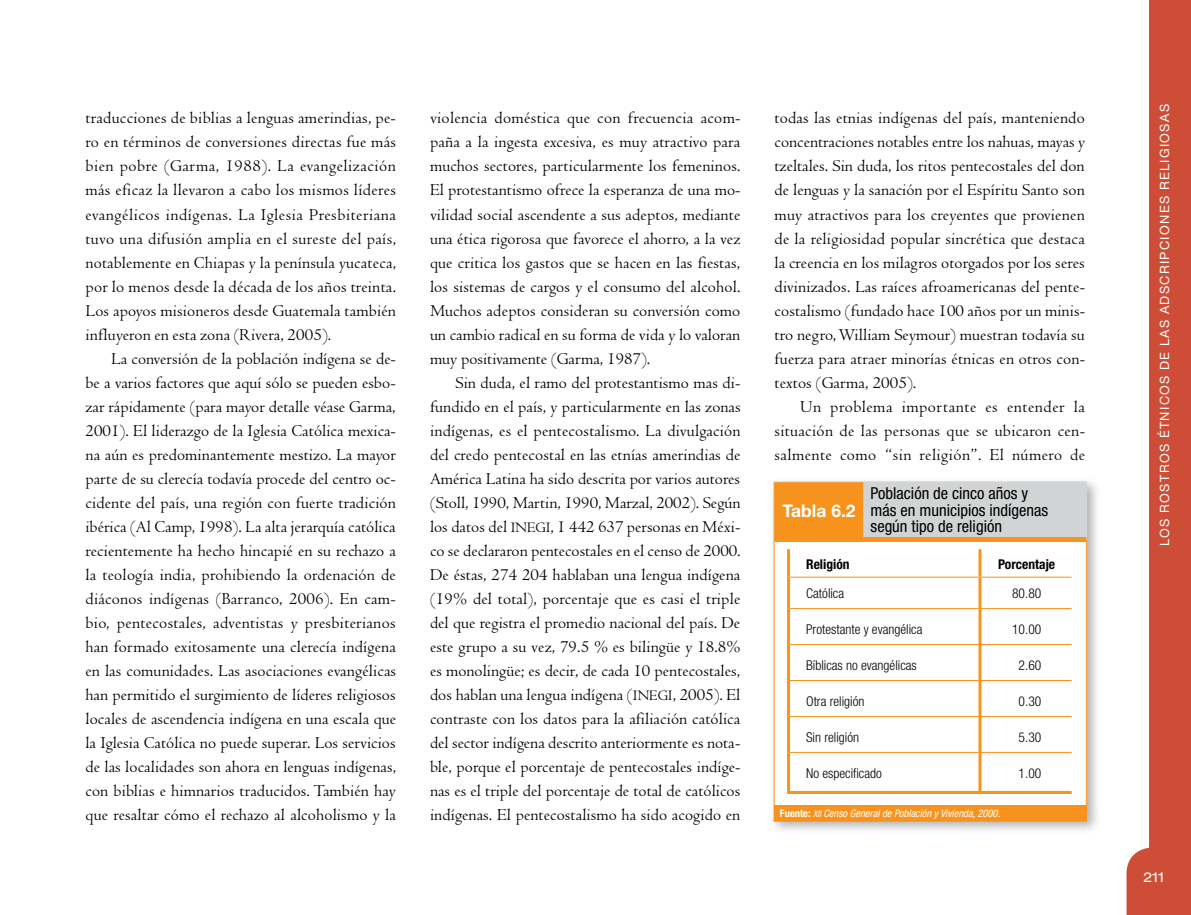
<style>
.page{position:relative;width:1191px;height:915px;background:#fff}
.page>*{position:absolute;margin:0;border:0;box-sizing:border-box;transform-origin:0 0}
.t1{font:700 17.4px "Helvetica Neue";color:#fff}
.t2{font:17.25px/24px "Centaur";letter-spacing:.01em;color:#000;text-align:justify}
.t3{font:condensed 16.5px/16.5px "Helvetica Neue";color:#000}
.t4{font:300 condensed 13.5px "Helvetica Neue";color:#000}
.t5{font:700 condensed 13.5px "Helvetica Neue";color:#000}
.t6{font:expanded 13.5px "Helvetica Neue";color:#fff}
.t7{font:12.75px "Helvetica Neue";letter-spacing:.105em;color:#fff}
.t8{font:italic condensed 10.5px "Helvetica Neue";color:#fff}
.s1{font-size:15px}
.s2{font-weight:700;font-style:normal}
.s3{font-size:9px}
</style>
<div class="page">
<svg style="left:1126px;top:0;width:65px;height:914px;fill:#ce4d36"></svg>
<img style="left:773px;top:481px;width:324px;height:350px">
<div style="left:774px;top:482px;width:312px;height:339px;background:#fff"></div>
<div style="left:774px;top:805px;width:312px;height:16px;background:#f7931d"></div>
<svg style="left:774px;top:482px;width:312px;height:59px;background:#ddbd95"></svg>
<svg style="left:787px;top:549px;width:285px;height:245px"></svg>
<hr style="left:978px;top:549px;width:3px;height:243px;background:#f7931d">
<hr style="left:788px;top:576px;width:283px;height:1px;background:#f7931d">
<hr style="left:788px;top:608px;width:283px;height:1px;background:#f7931d">
<hr style="left:788px;top:644px;width:283px;height:1px;background:#f7931d">
<hr style="left:788px;top:680px;width:283px;height:1px;background:#f7931d">
<hr style="left:788px;top:715px;width:283px;height:1px;background:#f7931d">
<hr style="left:788px;top:751px;width:283px;height:1px;background:#f7931d">
<p class="t2" style="left:85px;top:106px;width:312px">traducciones de biblias a lenguas amerindias, pe&shy;ro en términos de conversiones directas fue más bien pobre (Garma, 1988). La evangelización más eficaz la llevaron a cabo los mismos líderes evangélicos indígenas. La Iglesia Presbiteriana tuvo una difusión amplia en el sureste del país, notablemente en Chiapas y la península yucateca, por lo menos desde la década de los años treinta.<br>Los apoyos misioneros desde Guatemala también influyeron en esta zona (Rivera, 2005).</p>
<p class="t2" style="left:85px;top:346px;width:312px;text-indent:26px">La conversión de la población indígena se de&shy;be a varios factores que aquí sólo se pueden esbo&shy;zar rápidamente (para mayor detalle véase Garma, 2001). El liderazgo de la Iglesia Católica mexica&shy;na aún es predominantemente mestizo. La mayor parte de su clerecía todavía procede del centro oc&shy;cidente del país, una región con fuerte tradición ibérica (Al Camp, 1998). La alta jerarquía católica recientemente ha hecho hincapié en su rechazo a la teología india, prohibiendo la ordenación de diáconos indígenas (Barranco, 2006). En cam&shy;bio, pentecostales, adventistas y presbiterianos han formado exitosamente una clerecía indígena en las comunidades. Las asociaciones evangélicas han permitido el surgimiento de líderes religiosos locales de ascendencia indígena en una escala que la Iglesia Católica no puede superar. Los servicios de las localidades son ahora en lenguas indígenas, con biblias e himnarios traducidos. También hay que resaltar cómo el rechazo al alcoholismo y la</p>
<p class="t2" style="left:430px;top:106px;width:312px">violencia doméstica que con frecuencia acom&shy;paña a la ingesta excesiva, es muy atractivo para muchos sectores, particularmente los femeninos.<br>El protestantismo ofrece la esperanza de una mo&shy;vilidad social ascendente a sus adeptos, mediante una ética rigorosa que favorece el ahorro, a la vez que critica los gastos que se hacen en las fiestas, los sistemas de cargos y el consumo del alcohol.<br>Muchos adeptos consideran su conversión como un cambio radical en su forma de vida y lo valoran muy positivamente (Garma, 1987).</p>
<p class="t2" style="left:430px;top:370px;width:312px;text-indent:26px">Sin duda, el ramo del protestantismo mas di&shy;fundido en el país, y particularmente en las zonas indígenas, es el pentecostalismo. La divulgación del credo pentecostal en las etnías amerindias de América Latina ha sido descrita por varios autores (Stoll, 1990, Martin, 1990, Marzal, 2002). Según los datos del <span class="s1">INEGI</span>, 1 442 637 personas en Méxi&shy;co se declararon pentecostales en el censo de 2000.<br>De éstas, 274 204 hablaban una lengua indígena (19% del total), porcentaje que es casi el triple del que registra el promedio nacional del país. De este grupo a su vez, 79.5 % es bilingüe y 18.8% es monolingüe; es decir, de cada 10 pentecostales, dos hablan una lengua indígena (<span class="s1">INEGI</span>, 2005). El contraste con los datos para la afiliación católica del sector indígena descrito anteriormente es nota&shy;ble, porque el porcentaje de pentecostales indíge&shy;nas es el triple del porcentaje de total de católicos indígenas. El pentecostalismo ha sido acogido en</p>
<p class="t2" style="left:774px;top:106px;width:312px">todas las etnias indígenas del país, manteniendo concentraciones notables entre los nahuas, mayas y tzeltales. Sin duda, los ritos pentecostales del don de lenguas y la sanación por el Espíritu Santo son muy atractivos para los creyentes que provienen de la religiosidad popular sincrética que destaca la creencia en los milagros otorgados por los seres divinizados. Las raíces afroamericanas del pente&shy;costalismo (fundado hace 100 años por un minis&shy;tro negro, William Seymour) muestran todavía su fuerza para atraer minorías étnicas en otros con&shy;textos (Garma, 2005).</p>
<p class="t2" style="left:774px;top:394px;width:312px;text-indent:26px">Un problema importante es entender la situación de las personas que se ubicaron cen&shy;salmente como “sin religión”. El número de</p>
<p class="t1" style="left:782px;top:499px;width:75px">Tabla 6.2</p>
<p class="t3" style="left:870px;top:485px;width:179px">Población de cinco años y más en municipios indígenas según tipo de religión</p>
<p class="t5" style="left:806px;top:555px;width:45px">Religión</p>
<p class="t5" style="left:998px;top:555px;width:58px">Porcentaje</p>
<p class="t4" style="left:806px;top:584px;width:40px">Católica</p>
<p class="t4" style="left:1012px;top:584px;width:31px">80.80</p>
<p class="t4" style="left:806px;top:620px;width:118px">Protestante y evangélica</p>
<p class="t4" style="left:1012px;top:620px;width:31px">10.00</p>
<p class="t4" style="left:806px;top:656px;width:112px">Bíblicas no evangélicas</p>
<p class="t4" style="left:1018px;top:656px;width:24px">2.60</p>
<p class="t4" style="left:806px;top:692px;width:60px">Otra religión</p>
<p class="t4" style="left:1018px;top:692px;width:24px">0.30</p>
<p class="t4" style="left:806px;top:728px;width:54px">Sin religión</p>
<p class="t4" style="left:1018px;top:728px;width:24px">5.30</p>
<p class="t4" style="left:806px;top:764px;width:77px">No especificado</p>
<p class="t4" style="left:1018px;top:764px;width:24px">1.00</p>
<p class="t8" style="left:780px;top:807px;width:222px"><span class="s2">Fuente:</span> <span class="s3">XII</span> Censo General de Población y Vivienda, 2000.</p>
<p class="t7" style="left:1156px;top:545px;width:443px;rotate:-90deg">LOS ROSTROS ÉTNICOS DE LAS ADSCRIPCIONES RELIGIOSAS</p>
<p class="t6" style="left:1143px;top:868px;width:23px">211</p>
</div>
